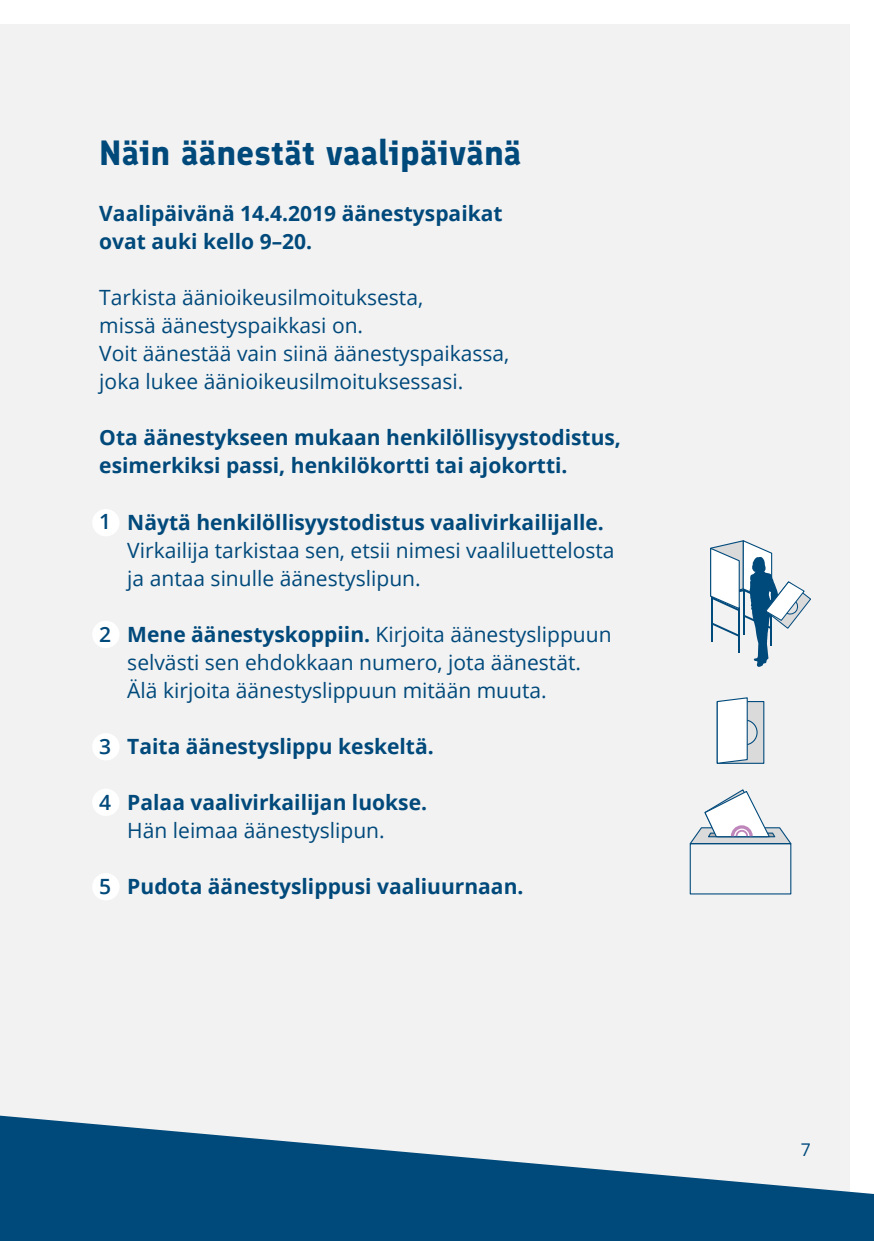
<style>
.page{position:relative;width:874px;height:1241px;background:#fff}
.page>*{position:absolute;margin:0;border:0;box-sizing:border-box;transform-origin:0 0}
.H4_väliotsikko{font:700 35px "Finlandica";color:#00497b}
.H5_leipäteksti{font:21px "Open Sans";color:#00497b}
.H5_leipäteksti-2{font:700 21px "Open Sans";color:#00497b}
.artifact_sivunumero{font:17.5px "Open Sans";color:#00497b}
.s1{font-weight:600}
.s2{font-weight:700}
</style>
<div class="page">
<div style="left:0;top:25px;width:848px;height:1190px;background:#f2f2f2"></div>
<svg style="left:0;top:1115px;width:873px;height:125px;fill:#00497b"></svg>
<div style="left:92px;top:509px;width:27px;height:27px;background:#fff;border-radius:50%"></div>
<div style="left:92px;top:620px;width:27px;height:28px;background:#fff;border-radius:50%"></div>
<div style="left:92px;top:733px;width:27px;height:27px;background:#fff;border-radius:50%"></div>
<div style="left:92px;top:788px;width:27px;height:28px;background:#fff;border-radius:50%"></div>
<div style="left:92px;top:873px;width:27px;height:27px;background:#fff;border-radius:50%"></div>
<svg style="left:710px;top:540px;width:101px;height:127px"></svg>
<div style="left:716px;top:701px;width:48px;height:62px;background:#dadada"></div>
<div style="left:731px;top:720px;width:25px;height:24px;background:#e3e3e3;border-radius:50%"></div>
<div style="left:731px;top:719px;width:26px;height:26px;border:1px solid #00497b;border-radius:50%"></div>
<svg style="left:716px;top:697px;width:32px;height:67px;background:#e0e8ee"></svg>
<svg style="left:689px;top:789px;width:103px;height:55px"></svg>
<p class="H4_väliotsikko" style="left:99px;top:131px;width:423px">Näin äänestät vaalipäivänä</p>
<p class="H5_leipäteksti-2" style="left:99px;top:199px;width:404px">Vaalipäivänä 14.4.2019 äänestyspaikat</p>
<p class="H5_leipäteksti-2" style="left:99px;top:227px;width:214px">ovat auki kello 9–20.</p>
<p class="H5_leipäteksti" style="left:99px;top:283px;width:325px">Tarkista äänioikeusilmoituksesta,</p>
<p class="H5_leipäteksti" style="left:99px;top:311px;width:265px">missä äänestyspaikkasi on.</p>
<p class="H5_leipäteksti" style="left:99px;top:339px;width:411px">Voit äänestää vain siinä äänestyspaikassa,</p>
<p class="H5_leipäteksti" style="left:99px;top:367px;width:365px">joka lukee äänioikeusilmoituksessasi.</p>
<p class="H5_leipäteksti-2" style="left:99px;top:423px;width:523px">Ota äänestykseen mukaan henkilöllisyystodistus,</p>
<p class="H5_leipäteksti-2" style="left:99px;top:451px;width:469px">esimerkiksi passi, henkilökortti tai ajokortti.</p>
<p class="H5_leipäteksti-2" style="left:99px;top:507px;width:506px"><span class="s1">1</span> Näytä henkilöllisyystodistus vaalivirkailijalle.</p>
<p class="H5_leipäteksti" style="left:127px;top:535px;width:488px">Virkailija tarkistaa sen, etsii nimesi vaaliluettelosta</p>
<p class="H5_leipäteksti" style="left:127px;top:563px;width:295px">ja antaa sinulle äänestyslipun.</p>
<p class="H5_leipäteksti" style="left:99px;top:619px;width:513px"><span class="s1">2</span> <span class="s2">Mene äänestyskoppiin.</span> Kirjoita äänestyslippuun</p>
<p class="H5_leipäteksti" style="left:127px;top:647px;width:455px">selvästi sen ehdokkaan numero, jota äänestät.</p>
<p class="H5_leipäteksti" style="left:127px;top:675px;width:421px">Älä kirjoita äänestyslippuun mitään muuta.</p>
<p class="H5_leipäteksti-2" style="left:99px;top:731px;width:336px"><span class="s1">3</span> Taita äänestyslippu keskeltä.</p>
<p class="H5_leipäteksti-2" style="left:99px;top:787px;width:329px"><span class="s1">4</span> Palaa vaalivirkailijan luokse.</p>
<p class="H5_leipäteksti" style="left:127px;top:815px;width:259px">Hän leimaa äänestyslipun.</p>
<p class="H5_leipäteksti-2" style="left:99px;top:871px;width:425px"><span class="s1">5</span> Pudota äänestyslippusi vaaliuurnaan.</p>
<p class="artifact_sivunumero" style="left:800px;top:1137px;width:12px">7</p>
</div>
